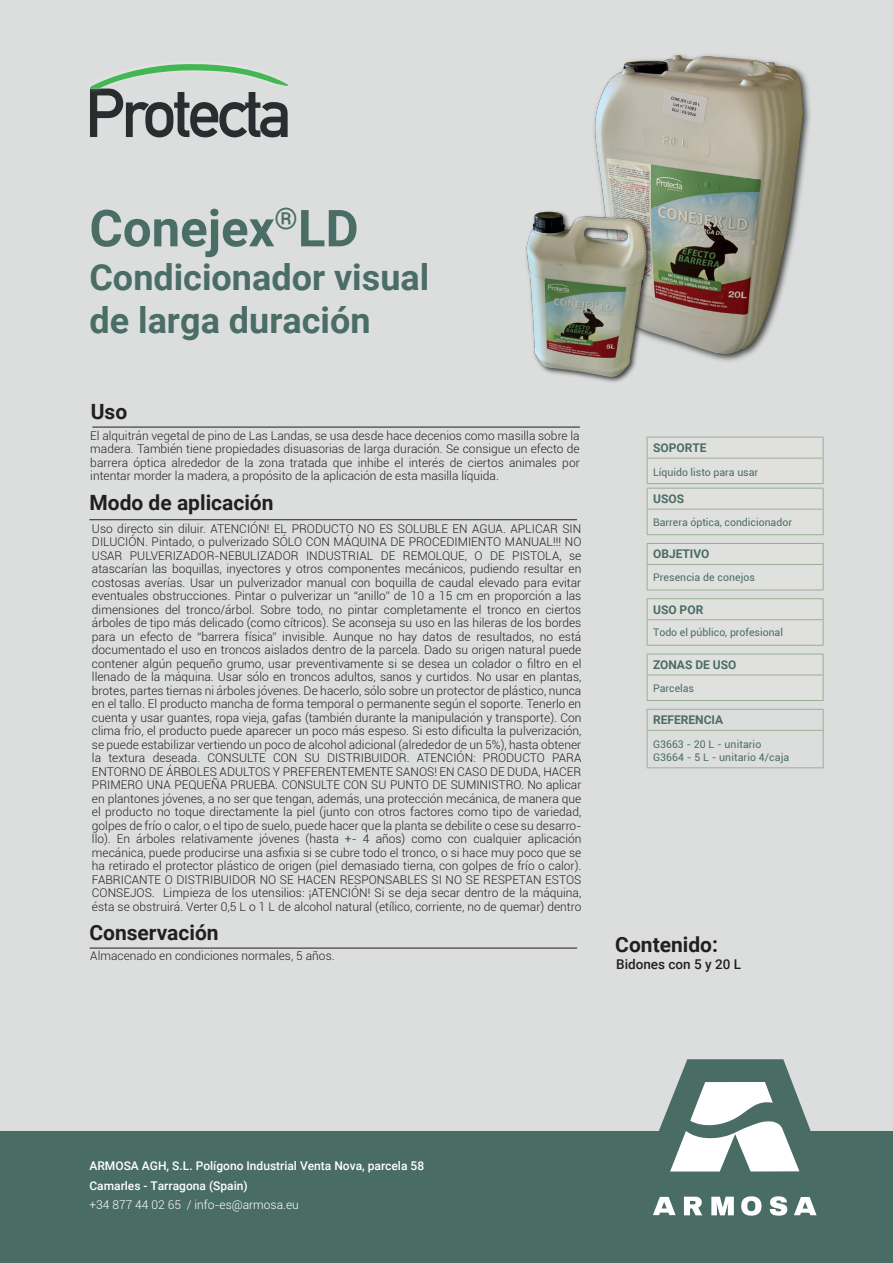
<style>
.page{position:relative;width:893px;height:1263px;background:#fff}
.page>*{position:absolute;margin:0;border:0;box-sizing:border-box;transform-origin:0 0}
.t1{font:700 51px "Roboto";color:#4a6d65}
.t2{font:700 36px/43.2px "Roboto";color:#4a6d65}
.t3{font:700 21px "Roboto";color:#231f20}
.t4{font:500 13.5px "Roboto";color:#231f20}
.t5{font:300 12px/13.5px "Roboto";color:#231f20;text-align:justify}
.t6{font:500 12px/19.5px "Roboto";color:#fff}
.t7{font:700 12px "Roboto";color:#496d64}
.t8{font:300 12px "Roboto";color:#fff}
.t9{font:10.5px/12.6px "Roboto";color:#496d64}
</style>
<div class="page">
<div style="left:0;top:0;width:893px;height:1258px;background:#dcdedd"></div>
<hr style="left:89px;top:519px;width:488px;height:1px;background:#231f20">
<svg style="left:647px;top:437px;width:177px;height:98px"></svg>
<hr style="left:647px;top:509px;width:176px;height:1px;background:#99af92">
<hr style="left:647px;top:590px;width:176px;height:1px;background:#99af92">
<svg style="left:647px;top:543px;width:177px;height:47px"></svg>
<hr style="left:647px;top:564px;width:176px;height:1px;background:#99af92">
<hr style="left:647px;top:645px;width:176px;height:1px;background:#99af92">
<hr style="left:647px;top:598px;width:176px;height:1px;background:#99af92">
<svg style="left:647px;top:599px;width:177px;height:46px"></svg>
<hr style="left:647px;top:619px;width:176px;height:1px;background:#99af92">
<hr style="left:647px;top:700px;width:176px;height:1px;background:#99af92">
<svg style="left:647px;top:654px;width:177px;height:46px"></svg>
<hr style="left:647px;top:675px;width:176px;height:1px;background:#99af92">
<hr style="left:647px;top:731px;width:1px;height:37px;background:#99af92">
<hr style="left:647px;top:767px;width:176px;height:1px;background:#99af92">
<hr style="left:647px;top:709px;width:176px;height:1px;background:#99af92">
<svg style="left:647px;top:710px;width:1px;height:20px"></svg>
<svg style="left:823px;top:710px;width:1px;height:20px"></svg>
<hr style="left:823px;top:731px;width:1px;height:37px;background:#99af92">
<hr style="left:647px;top:730px;width:176px;height:1px;background:#99af92">
<div style="left:0;top:1130px;width:893px;height:132px;background:#496d64"></div>
<svg style="left:659px;top:1059px;width:152px;height:112px"></svg>
<svg style="left:794px;top:1197px;width:23px;height:18px"></svg>
<svg style="left:653px;top:1197px;width:23px;height:18px"></svg>
<svg style="left:684px;top:1197px;width:18px;height:18px"></svg>
<svg style="left:711px;top:1197px;width:23px;height:18px"></svg>
<svg style="left:741px;top:1196px;width:20px;height:20px"></svg>
<svg style="left:770px;top:1196px;width:17px;height:20px"></svg>
<svg style="left:90px;top:64px;width:199px;height:73px"></svg>
<hr style="left:92px;top:427px;width:488px;height:1px;background:#231f20">
<hr style="left:90px;top:948px;width:487px;height:1px;background:#231f20">
<img style="left:594px;top:54px;width:216px;height:307px">
<img style="left:526px;top:207px;width:129px;height:176px">
<h1 class="t1" style="left:89px;top:192px;width:271px">Conejex<sup>®</sup>LD</h1>
<h2 class="t2" style="left:89px;top:254px;width:341px">Condicionador visual de larga duración</h2>
<h3 class="t3" style="left:91px;top:397px;width:38px">Uso</h3>
<p class="t5" style="left:90px;top:428px;width:491px">El alquitrán vegetal de pino de Las Landas, se usa desde hace decenios como masilla sobre la madera. También tiene propiedades disuasorias de larga duración. Se consigue un efecto de barrera óptica alrededor de la zona tratada que inhibe el interés de ciertos animales por intentar morder la madera, a propósito de la aplicación de esta masilla líquida.</p>
<p class="t5" style="left:92px;top:521px;width:491px">Uso directo sin diluir. ATENCIÓN! EL PRODUCTO NO ES SOLUBLE EN AGUA. APLICAR SIN DILUCIÓN. Pintado, o pulverizado SÓLO CON MÁQUINA DE PROCEDIMIENTO MANUAL!!! NO USAR PULVERIZADOR-NEBULIZADOR INDUSTRIAL DE REMOLQUE, O DE PISTOLA, se atascarían las boquillas, inyectores y otros componentes mecánicos, pudiendo resultar en costosas averías. Usar un pulverizador manual con boquilla de caudal elevado para evitar eventuales obstrucciones. Pintar o pulverizar un “anillo” de 10 a 15 cm en proporción a las dimensiones del tronco/árbol. Sobre todo, no pintar completamente el tronco en ciertos árboles de tipo más delicado (como cítricos). Se aconseja su uso en las hileras de los bordes para un efecto de “barrera física” invisible. Aunque no hay datos de resultados, no está documentado el uso en troncos aislados dentro de la parcela. Dado su origen natural puede contener algún pequeño grumo, usar preventivamente si se desea un colador o filtro en el llenado de la máquina. Usar sólo en troncos adultos, sanos y curtidos. No usar en plantas, brotes, partes tiernas ni árboles jóvenes. De hacerlo, sólo sobre un protector de plástico, nunca en el tallo. El producto mancha de forma temporal o permanente según el soporte. Tenerlo en cuenta y usar guantes, ropa vieja, gafas (también durante la manipulación y transporte). Con clima frío, el producto puede aparecer un poco más espeso. Si esto dificulta la pulverización, se puede estabilizar vertiendo un poco de alcohol adicional (alrededor de un 5%), hasta obtener la textura deseada. CONSULTE CON SU DISTRIBUIDOR. ATENCIÓN: PRODUCTO PARA ENTORNO DE ÁRBOLES ADULTOS Y PREFERENTEMENTE SANOS! EN CASO DE DUDA, HACER PRIMERO UNA PEQUEÑA PRUEBA. CONSULTE CON SU PUNTO DE SUMINISTRO. No aplicar en plantones jóvenes, a no ser que tengan, además, una protección mecánica, de manera que el producto no toque directamente la piel (junto con otros factores como tipo de variedad, golpes de frío o calor, o el tipo de suelo, puede hacer que la planta se debilite o cese su desarro&shy;llo). En árboles relativamente jóvenes (hasta +- 4 años) como con cualquier aplicación mecánica, puede producirse una asfixia si se cubre todo el tronco, o si hace muy poco que se ha retirado el protector plástico de origen (piel demasiado tierna, con golpes de frío o calor).<br>FABRICANTE O DISTRIBUIDOR NO SE HACEN RESPONSABLES SI NO SE RESPETAN ESTOS CONSEJOS. Limpieza de los utensilios: ¡ATENCIÓN! Si se deja secar dentro de la máquina, ésta se obstruirá. Verter 0,5 L o 1 L de alcohol natural (etílico, corriente, no de quemar) dentro</p>
<p class="t5" style="left:90px;top:949px;width:246px">Almacenado en condiciones normales, 5 años.</p>
<h3 class="t3" style="left:89px;top:488px;width:186px">Modo de aplicación</h3>
<h3 class="t3" style="left:89px;top:918px;width:131px">Conservación</h3>
<p class="t7" style="left:653px;top:439px;width:55px">SOPORTE</p>
<p class="t9" style="left:653px;top:465px;width:107px">Líquido listo para usar</p>
<p class="t7" style="left:653px;top:490px;width:32px">USOS</p>
<p class="t9" style="left:653px;top:515px;width:140px">Barrera óptica, condicionador</p>
<p class="t7" style="left:653px;top:546px;width:58px">OBJETIVO</p>
<p class="t9" style="left:653px;top:571px;width:103px">Presencia de conejos</p>
<p class="t7" style="left:653px;top:601px;width:52px">USO POR</p>
<p class="t9" style="left:653px;top:626px;width:131px">Todo el público, profesional</p>
<p class="t7" style="left:653px;top:656px;width:85px">ZONAS DE USO</p>
<p class="t9" style="left:653px;top:681px;width:43px">Parcelas</p>
<p class="t7" style="left:653px;top:712px;width:72px">REFERENCIA</p>
<p class="t9" style="left:653px;top:737px;width:138px">G3663 - 20 L - unitario<br>G3664 - 5 L - unitario 4/caja</p>
<h3 class="t3" style="left:615px;top:930px;width:104px">Contenido:</h3>
<p class="t4" style="left:616px;top:954px;width:126px">Bidones con 5 y 20 L</p>
<p class="t6" style="left:89px;top:1156px;width:336px">ARMOSA AGH, S.L. Polígono Industrial Venta Nova, parcela 58<br>Camarles - Tarragona (Spain)</p>
<p class="t8" style="left:89px;top:1196px;width:211px">+34 877 44 02 65 / info-es@armosa.eu</p>
</div>
